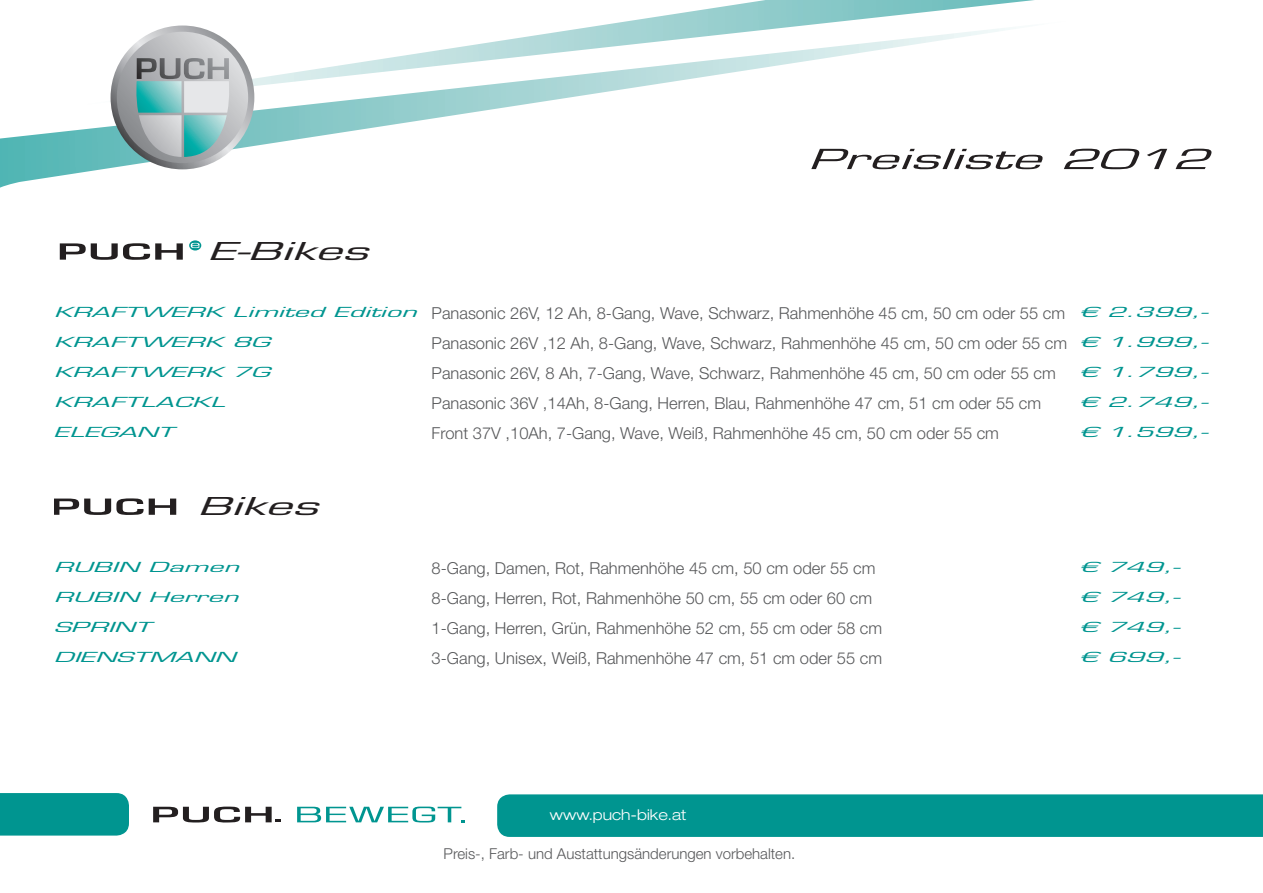
<style>
.page{position:relative;width:1263px;height:893px;background:#fff}
.page>*{position:absolute;margin:0;border:0;box-sizing:border-box;transform-origin:0 0}
.t1{font:italic 27px "Eurostile LT Std";color:#231f20;scale:2 1}
.t2{font:italic 24px "Eurostile LT Std";color:#231f20;scale:2 1}
.t3{font:300 16.5px/30px "Helvetica Neue LT Std";color:#57585a}
.t4{font:300 15px "Helvetica Neue LT Std";color:#57585a}
.t5{font:300 expanded 14.85px "Helvetica Neue LT Std";color:#fff}
.t6{font:italic 13.5px "Eurostile LT Std";color:#009590;scale:2 1}
</style>
<div class="page">
<svg style="left:0;top:105px;width:520px;height:83px"></svg>
<svg style="left:110px;top:0;width:924px;height:105px"></svg>
<svg style="left:111px;top:26px;width:143px;height:143px;background:#9b9c9f"></svg>
<svg style="left:117px;top:32px;width:131px;height:131px;background:#b9babd"></svg>
<svg style="left:135px;top:58px;width:95px;height:99px;background:#99b8b9"></svg>
<div style="left:497px;top:794px;width:766px;height:43px;background:#009590"></div>
<div style="left:0;top:793px;width:129px;height:43px;background:#009590"></div>
<svg style="left:153px;top:807px;width:128px;height:16px"></svg>
<svg style="left:297px;top:807px;width:167px;height:15px"></svg>
<svg style="left:189px;top:240px;width:12px;height:10px"></svg>
<svg style="left:191px;top:243px;width:9px;height:5px"></svg>
<svg style="left:60px;top:243px;width:123px;height:17px"></svg>
<svg style="left:54px;top:498px;width:122px;height:17px"></svg>
<h1 class="t1" style="left:808px;top:143px;width:202px">Preisliste 2012</h1>
<h2 class="t2" style="left:209px;top:237px;width:81px">E-Bikes</h2>
<p class="t6" style="left:54px;top:304px;width:183px">KRAFTWERK Limited Edition</p>
<p class="t6" style="left:54px;top:334px;width:111px">KRAFTWERK 8G</p>
<p class="t6" style="left:54px;top:364px;width:111px">KRAFTWERK 7G</p>
<p class="t6" style="left:54px;top:394px;width:87px">KRAFTLACKL</p>
<p class="t6" style="left:54px;top:424px;width:61px">ELEGANT</p>
<p class="t3" style="left:432px;top:297px;width:637px">Panasonic 26V, 12 Ah, 8-Gang, Wave, Schwarz, Rahmenhöhe 45 cm, 50 cm oder 55 cm Panasonic 26V ,12 Ah, 8-Gang, Wave, Schwarz, Rahmenhöhe 45 cm, 50 cm oder 55 cm Panasonic 26V, 8 Ah, 7-Gang, Wave, Schwarz, Rahmenhöhe 45 cm, 50 cm oder 55 cm Panasonic 36V ,14Ah, 8-Gang, Herren, Blau, Rahmenhöhe 47 cm, 51 cm oder 55 cm Front 37V ,10Ah, 7-Gang, Wave, Weiß, Rahmenhöhe 45 cm, 50 cm oder 55 cm</p>
<p class="t6" style="left:1079px;top:304px;width:66px">€ 2.399,-</p>
<p class="t6" style="left:1079px;top:334px;width:66px">€ 1.999,-</p>
<p class="t6" style="left:1079px;top:364px;width:66px">€ 1.799,-</p>
<p class="t6" style="left:1079px;top:394px;width:66px">€ 2.749,-</p>
<p class="t6" style="left:1079px;top:424px;width:66px">€ 1.599,-</p>
<h2 class="t2" style="left:198px;top:492px;width:61px">Bikes</h2>
<p class="t6" style="left:54px;top:559px;width:95px">RUBIN Damen</p>
<p class="t6" style="left:54px;top:589px;width:94px">RUBIN Herren</p>
<p class="t6" style="left:54px;top:619px;width:50px">SPRINT</p>
<p class="t6" style="left:54px;top:649px;width:94px">DIENSTMANN</p>
<p class="t3" style="left:432px;top:552px;width:452px">8-Gang, Damen, Rot, Rahmenhöhe 45 cm, 50 cm oder 55 cm 8-Gang, Herren, Rot, Rahmenhöhe 50 cm, 55 cm oder 60 cm 1-Gang, Herren, Grün, Rahmenhöhe 52 cm, 55 cm oder 58 cm 3-Gang, Unisex, Weiß, Rahmenhöhe 47 cm, 51 cm oder 55 cm</p>
<p class="t6" style="left:1079px;top:559px;width:52px">€ 749,-</p>
<p class="t6" style="left:1079px;top:589px;width:52px">€ 749,-</p>
<p class="t6" style="left:1079px;top:619px;width:52px">€ 749,-</p>
<p class="t6" style="left:1079px;top:649px;width:52px">€ 699,-</p>
<p class="t5" style="left:550px;top:805px;width:138px">www.puch-bike.at</p>
<p class="t4" style="left:444px;top:844px;width:353px">Preis-, Farb- und Austattungsänderungen vorbehalten.</p>
</div>
